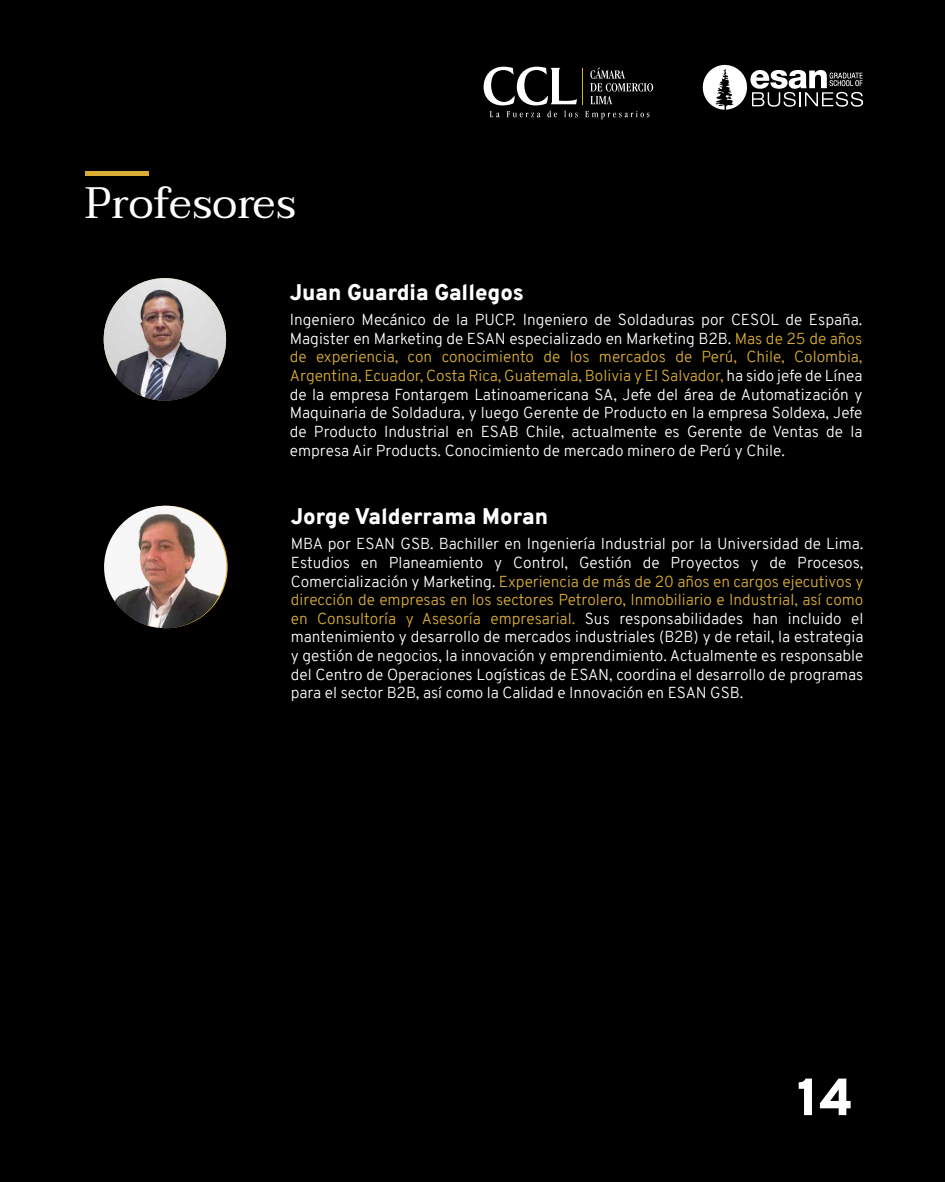
<style>
.page{position:relative;width:945px;height:1182px;background:#fff}
.page>*{position:absolute;margin:0;border:0;box-sizing:border-box;transform-origin:0 0}
.t1{font:900 52.15px "Overpass";color:#fff}
.t2{font:43.66px "Taviraj";color:#fff}
.t3{font:900 22.05px "Overpass";color:#fff}
.t4{font:300 15.49px/18.6px "Overpass";color:#fff;text-align:justify}
.s1{color:#d9ad36}
</style>
<div class="page">
<div style="left:0;top:0;width:945px;height:1181px;background:#000"></div>
<div style="left:85px;top:171px;width:63px;height:5px;background:#d9ad36"></div>
<svg style="left:590px;top:67px;width:63px;height:37px"></svg>
<hr style="left:582px;top:68px;width:1px;height:37px;background:#d9ad36">
<svg style="left:484px;top:67px;width:94px;height:50px"></svg>
<svg style="left:585px;top:111px;width:64px;height:8px"></svg>
<svg style="left:702px;top:64px;width:161px;height:46px"></svg>
<img style="left:114px;top:285px;width:99px;height:115px">
<img style="left:104px;top:278px;width:122px;height:122px;border-radius:61px">
<img style="left:117px;top:510px;width:96px;height:118px">
<img style="left:104px;top:505px;width:122px;height:123px;border-radius:61px">
<h2 class="t2" style="left:85px;top:169px;width:213px">Profesores</h2>
<h3 class="t3" style="left:290px;top:277px;width:236px">Juan Guardia Gallegos</h3>
<p class="t4" style="left:290px;top:310px;width:574px">Ingeniero Mecánico de la PUCP. Ingeniero de Soldaduras por CESOL de España.<br>Magister en Marketing de ESAN especializado en Marketing B2B. <span class="s1">Mas de 25 de años de experiencia, con conocimiento de los mercados de Perú, Chile, Colombia, Argentina, Ecuador, Costa Rica, Guatemala, Bolivia y El Salvador,</span> ha sido jefe de Línea de la empresa Fontargem Latinoamericana SA, Jefe del área de Automatización y Maquinaria de Soldadura, y luego Gerente de Producto en la empresa Soldexa, Jefe de Producto Industrial en ESAB Chile, actualmente es Gerente de Ventas de la empresa Air Products. Conocimiento de mercado minero de Perú y Chile.</p>
<h3 class="t3" style="left:291px;top:501px;width:259px">Jorge Valderrama Moran</h3>
<p class="t4" style="left:291px;top:534px;width:574px">MBA por ESAN GSB. Bachiller en Ingeniería Industrial por la Universidad de Lima.<br>Estudios en Planeamiento y Control, Gestión de Proyectos y de Procesos, Comercialización y Marketing. <span class="s1">Experiencia de más de 20 años en cargos ejecutivos y dirección de empresas en los sectores Petrolero, Inmobiliario e Industrial, así como en Consultoría y Asesoría empresarial.</span> Sus responsabilidades han incluido el mantenimiento y desarrollo de mercados industriales (B2B) y de retail, la estrategia y gestión de negocios, la innovación y emprendimiento. Actualmente es responsable del Centro de Operaciones Logísticas de ESAN, coordina el desarrollo de programas para el sector B2B, así como la Calidad e Innovación en ESAN GSB.</p>
<h1 class="t1" style="left:797px;top:1059px;width:58px">14</h1>
</div>
